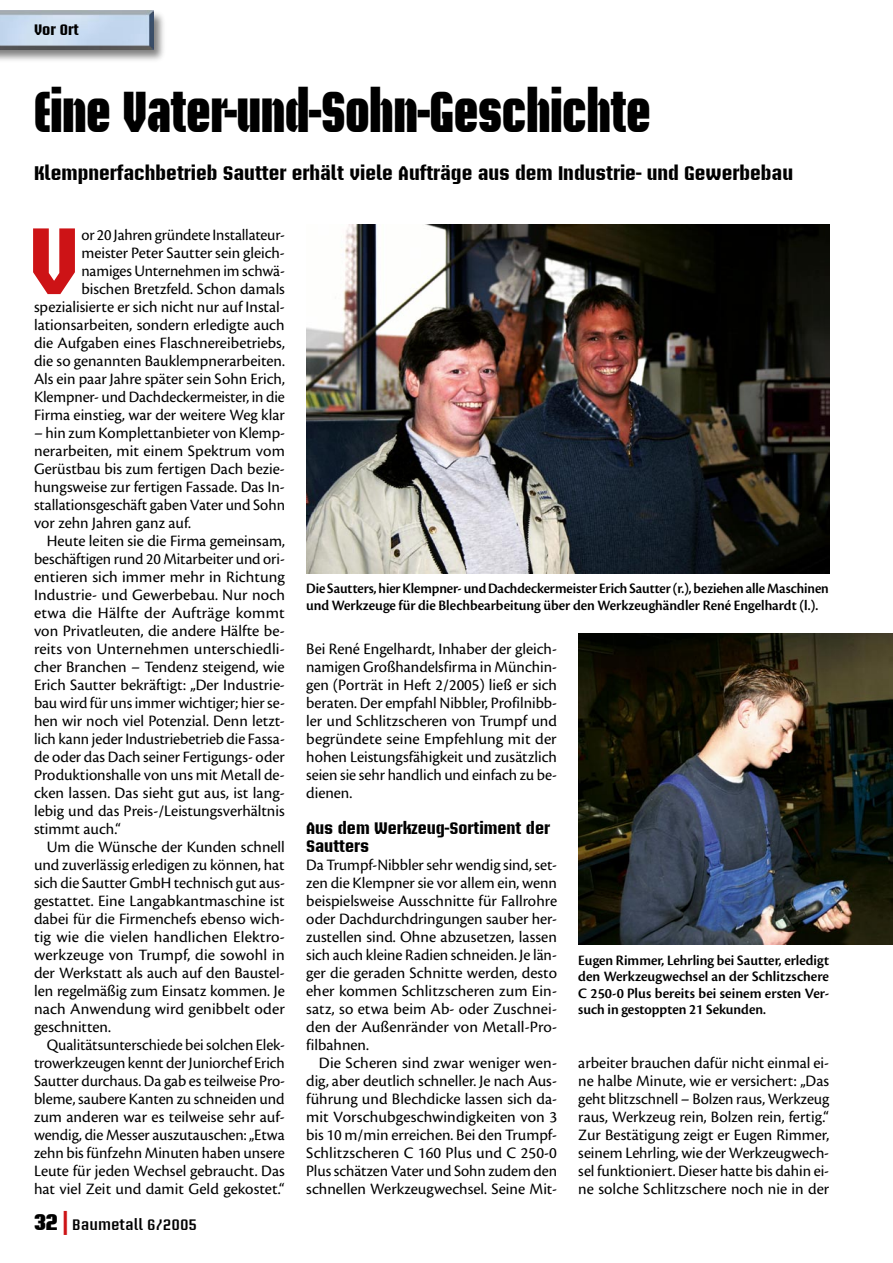
<style>
.page{position:relative;width:893px;height:1263px;background:#fff}
.page>*{position:absolute;margin:0;border:0;box-sizing:border-box;transform-origin:0 0}
.t1{font:700 93px "Briem Akademi Std";color:#cd1316}
.t2{font:900 57px "Briem Akademi Std";color:#000;scale:.8 1}
.t3{font:700 19.5px "Briem Akademi Std";color:#000}
.t4{font:16.5px/18px "Cronos Pro";color:#000;text-align:justify}
.t5{font:700 16.5px/18px "Briem Akademi Std";color:#000}
.t6{font:15px/16.5px "Cronos Pro Semibold Disp";color:#000}
.t7{font:600 15px "Briem Akademi Std";color:#000}
.t8{font:700 15px "Briem Akademi Std";color:#000}
.s1{font-weight:900;font-size:22.5px}
.s2{font-size:24px;color:#cd1316}
</style>
<div class="page">
<div style="left:0;top:9px;width:168px;height:54px;background:#000;opacity:.5"></div>
<img style="left:0;top:11px;width:153px;height:38px">
<img style="left:306px;top:224px;width:523px;height:349px">
<img style="left:578px;top:634px;width:315px;height:311px">
<p class="t8" style="left:34px;top:22px;width:46px">Vor Ort</p>
<h2 class="t2" style="left:34px;top:80px;width:772px">Eine Vater-und-Sohn-Geschichte</h2>
<p class="t3" style="left:34px;top:162px;width:761px">Klempnerfachbetrieb Sautter erhält viele Aufträge aus dem Industrie- und Gewerbebau</p>
<h1 class="t1" style="left:28px;top:209px;width:53px">V</h1>
<p class="t4" style="left:34px;top:226px;width:253px;text-align:right">or 20 Jahren gründete Installateur&shy;meister Peter Sautter sein gleich&shy;namiges Unternehmen im schwä&shy;bischen Bretzfeld. Schon damals spezialisierte er sich nicht nur auf Instal&shy;lationsarbeiten, sondern erledigte auch die Aufgaben eines Flaschnereibetriebs, die so genannten Bauklempnerarbeiten.<br>Als ein paar Jahre später sein Sohn Erich, Klempner- und Dachdeckermeister, in die Firma einstieg, war der weitere Weg klar</p>
<p class="t4" style="left:34px;top:424px;width:253px">– hin zum Komplettanbieter von Klemp&shy;nerarbeiten, mit einem Spektrum vom Gerüstbau bis zum fertigen Dach bezie&shy;hungsweise zur fertigen Fassade. Das In&shy;stallationsgeschäft gaben Vater und Sohn vor zehn Jahren ganz auf.</p>
<p class="t4" style="left:34px;top:532px;width:253px;text-indent:13px">Heute leiten sie die Firma gemeinsam, beschäftigen rund 20 Mitarbeiter und ori&shy;entieren sich immer mehr in Richtung Industrie- und Gewerbebau. Nur noch etwa die Hälfte der Aufträge kommt von Privatleuten, die andere Hälfte be&shy;reits von Unternehmen unterschiedli&shy;cher Branchen – Tendenz steigend, wie Erich Sautter bekräftigt: „Der Industrie&shy;bau wird für uns immer wichtiger; hier se&shy;hen wir noch viel Potenzial. Denn letzt&shy;lich kann jeder Industriebetrieb die Fassa&shy;de oder das Dach seiner Fertigungs- oder Produktionshalle von uns mit Metall de&shy;cken lassen. Das sieht gut aus, ist lang&shy;lebig und das Preis-/Leistungsverhältnis stimmt auch.“</p>
<p class="t4" style="left:34px;top:838px;width:252px;text-indent:13px">Um die Wünsche der Kunden schnell und zuverlässig erledigen zu können, hat sich die Sautter GmbH technisch gut aus&shy;gestattet. Eine Langabkantmaschine ist dabei für die Firmenchefs ebenso wich&shy;tig wie die vielen handlichen Elektro&shy;werkzeuge von Trumpf, die sowohl in der Werkstatt als auch auf den Baustel&shy;len regelmäßig zum Einsatz kommen. Je nach Anwendung wird genibbelt oder geschnitten.</p>
<p class="t4" style="left:34px;top:1036px;width:252px;text-indent:13px">Qualitätsunterschiede bei solchen Elek&shy;trowerkzeugen kennt der Juniorchef Erich Sautter durchaus. Da gab es teilweise Pro&shy;bleme, saubere Kanten zu schneiden und zum anderen war es teilweise sehr auf&shy;wendig, die Messer auszutauschen: „Etwa zehn bis fünfzehn Minuten haben unsere Leute für jeden Wechsel gebraucht. Das hat viel Zeit und damit Geld gekostet.“</p>
<p class="t7" style="left:34px;top:1216px;width:165px"><span class="s1">32</span> <span class="s2">|</span> Baumetall 6/2005</p>
<p class="t6" style="left:306px;top:580px;width:524px">Die Sautters, hier Klempner- und Dachdeckermeister Erich Sautter (r.), beziehen alle Maschinen und Werkzeuge für die Blechbearbeitung über den Werkzeughändler René Engelhardt (l.).</p>
<p class="t4" style="left:306px;top:640px;width:252px">Bei René Engelhardt, Inhaber der gleich&shy;namigen Großhandelsfirma in Münchin&shy;gen (Porträt in Heft 2/2005) ließ er sich beraten. Der empfahl Nibbler, Profilnibb&shy;ler und Schlitzscheren von Trumpf und begründete seine Empfehlung mit der hohen Leistungsfähigkeit und zusätzlich seien sie sehr handlich und einfach zu be&shy;dienen.</p>
<p class="t5" style="left:306px;top:819px;width:245px">Aus dem Werkzeug-Sortiment der<br>Sautters</p>
<p class="t4" style="left:306px;top:856px;width:253px">Da Trumpf-Nibbler sehr wendig sind, set&shy;zen die Klempner sie vor allem ein, wenn beispielsweise Ausschnitte für Fallrohre oder Dachdurchdringungen sauber her&shy;zustellen sind. Ohne abzusetzen, lassen sich auch kleine Radien schneiden. Je län&shy;ger die geraden Schnitte werden, desto eher kommen Schlitzscheren zum Ein&shy;satz, so etwa beim Ab- oder Zuschnei&shy;den der Außenränder von Metall-Pro&shy;filbahnen.</p>
<p class="t4" style="left:306px;top:1054px;width:252px;text-indent:13px">Die Scheren sind zwar weniger wen&shy;dig, aber deutlich schneller. Je nach Aus&shy;führung und Blechdicke lassen sich da&shy;mit Vorschubgeschwindigkeiten von 3 bis 10 m/min erreichen. Bei den Trumpf-Schlitzscheren C 160 Plus und C 250-0<br>Plus schätzen Vater und Sohn zudem den schnellen Werkzeugwechsel. Seine Mit-</p>
<p class="t4" style="left:578px;top:1054px;width:253px">arbeiter brauchen dafür nicht einmal ei&shy;ne halbe Minute, wie er versichert: „Das geht blitzschnell – Bolzen raus, Werkzeug raus, Werkzeug rein, Bolzen rein, fertig.“ Zur Bestätigung zeigt er Eugen Rimmer, seinem Lehrling, wie der Werkzeugwech&shy;sel funktioniert. Dieser hatte bis dahin ei&shy;ne solche Schlitzschere noch nie in der</p>
<p class="t6" style="left:578px;top:952px;width:252px;text-align:justify">Eugen Rimmer, Lehrling bei Sautter, erledigt den Werkzeugwechsel an der Schlitzschere C 250-0 Plus bereits bei seinem ersten Ver&shy;such in gestoppten 21 Sekunden.</p>
</div>
